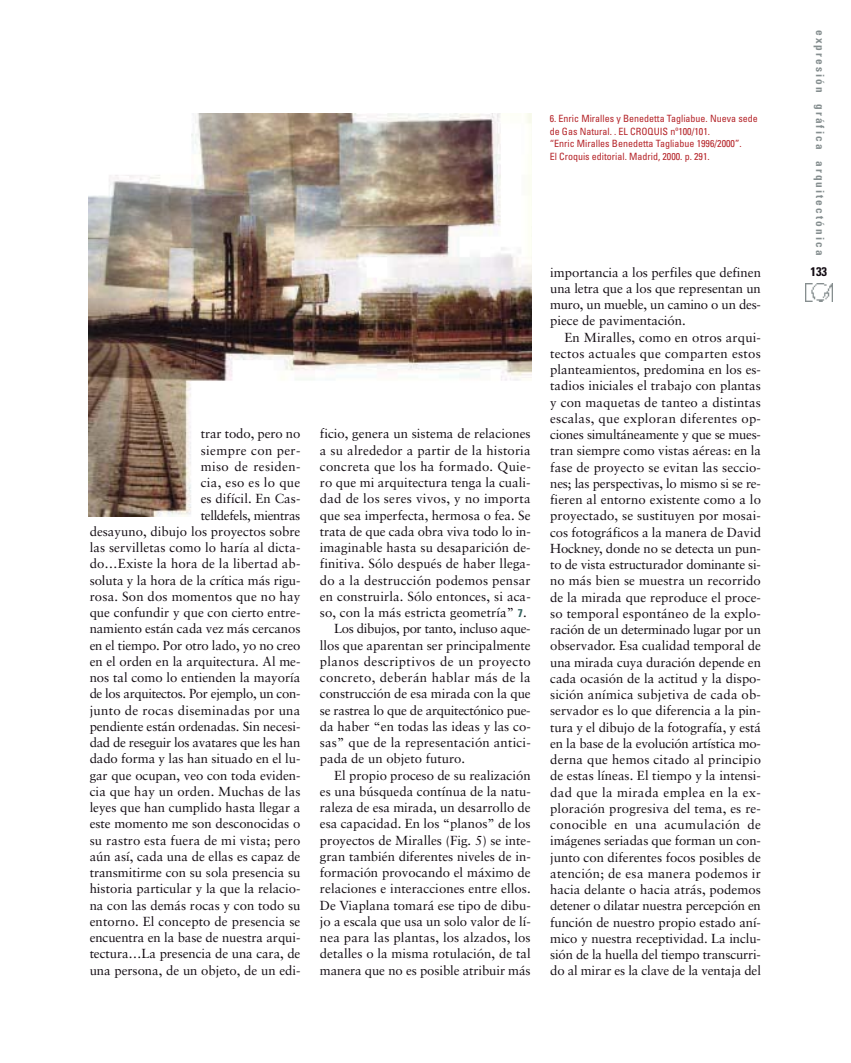
<style>
.page{position:relative;width:851px;height:1063px;background:#fff}
.page>*{position:absolute;margin:0;border:0;box-sizing:border-box;transform-origin:0 0}
.t1{font:13.12px/16.2px "Sabon";color:#140d14;text-align:justify}
.t2{font:13.12px "Sabon";letter-spacing:.02em;color:#140d14}
.t3{font:13.12px "Sabon";letter-spacing:.03em;color:#140d14}
.t4{font:13.12px "Sabon";letter-spacing:-.02em;color:#140d14}
.t5{font:13.12px "Sabon";letter-spacing:-.025em;color:#140d14}
.t6{font:700 condensed 12.5px "Univers";color:#140d14}
.t7{font:700 condensed 11.25px "Univers";letter-spacing:.185em;color:#858e8f}
.t8{font:condensed 10px/12.5px "Univers";color:#b5252a}
.s1{font-family:"Univers";font-weight:700;font-stretch:condensed;font-size:11.25px;color:#33615d}
</style>
<div class="page">
<img style="left:805px;top:284px;width:27px;height:17px">
<img style="left:88px;top:114px;width:444px;height:403px">
<p class="t1" style="left:90px;top:427px;width:212px;text-align:right">trar todo, pero no<br>siempre con per-<br>miso de residen-<br>cia, eso es lo que<br>es difícil. En Cas-<br>telldefels, mientras<br>desayuno, dibujo los proyectos sobre las servilletas como lo haría al dicta&shy;do…Existe la hora de la libertad ab&shy;soluta y la hora de la crítica más rigu&shy;rosa. Son dos momentos que no hay que confundir y que con cierto entre&shy;namiento están cada vez más cercanos en el tiempo. Por otro lado, yo no creo en el orden en la arquitectura. Al me&shy;nos tal como lo entienden la mayoría de los arquitectos. Por ejemplo, un con&shy;junto de rocas diseminadas por una pendiente están ordenadas. Sin necesi&shy;dad de reseguir los avatares que les han dado forma y las han situado en el lu&shy;gar que ocupan, veo con toda eviden&shy;cia que hay un orden. Muchas de las leyes que han cumplido hasta llegar a este momento me son desconocidas o su rastro esta fuera de mi vista; pero aún así, cada una de ellas es capaz de transmitirme con su sola presencia su historia particular y la que la relacio&shy;na con las demás rocas y con todo su entorno. El concepto de presencia se encuentra en la base de nuestra arqui&shy;tectura…La presencia de una cara, de una persona, de un objeto, de un edi-</p>
<p class="t1" style="left:320px;top:427px;width:212px">ficio, genera un sistema de relaciones</p>
<p class="t1" style="left:320px;top:443px;width:212px">a su alrededor a partir de la historia</p>
<p class="t2" style="left:320px;top:461px;width:212px">concreta que los ha formado. Quie-</p>
<p class="t1" style="left:320px;top:476px;width:212px">ro que mi arquitectura tenga la cuali-</p>
<p class="t2" style="left:320px;top:493px;width:212px">dad de los seres vivos, y no importa</p>
<p class="t1" style="left:320px;top:508px;width:212px">que sea imperfecta, hermosa o fea. Se</p>
<p class="t1" style="left:320px;top:524px;width:212px">trata de que cada obra viva todo lo in-</p>
<p class="t1" style="left:320px;top:541px;width:212px">imaginable hasta su desaparición de-</p>
<p class="t1" style="left:320px;top:557px;width:212px">finitiva. Sólo después de haber llega-</p>
<p class="t2" style="left:320px;top:575px;width:212px">do a la destrucción podemos pensar</p>
<p class="t1" style="left:320px;top:589px;width:212px">en construirla. Sólo entonces, si aca-</p>
<p class="t1" style="left:320px;top:606px;width:208px">so, con la más estricta geometría” <span class="s1">7</span>.</p>
<p class="t5" style="left:334px;top:623px;width:198px">Los dibujos, por tanto, incluso aque-</p>
<p class="t1" style="left:320px;top:638px;width:212px">llos que aparentan ser principalmente</p>
<p class="t3" style="left:320px;top:656px;width:212px">planos descriptivos de un proyecto</p>
<p class="t3" style="left:320px;top:672px;width:212px">concreto, deberán hablar más de la</p>
<p class="t1" style="left:320px;top:687px;width:212px">construcción de esa mirada con la que</p>
<p class="t4" style="left:320px;top:705px;width:212px">se rastrea lo que de arquitectónico pue-</p>
<p class="t1" style="left:320px;top:719px;width:212px">da haber “en todas las ideas y las co-</p>
<p class="t1" style="left:320px;top:736px;width:212px">sas” que de la representación antici-</p>
<p class="t1" style="left:320px;top:752px;width:147px">pada de un objeto futuro.</p>
<p class="t1" style="left:334px;top:768px;width:198px">El propio proceso de su realización</p>
<p class="t1" style="left:320px;top:784px;width:212px">es una búsqueda contínua de la natu-</p>
<p class="t1" style="left:320px;top:801px;width:212px">raleza de esa mirada, un desarrollo de</p>
<p class="t1" style="left:320px;top:817px;width:212px">esa capacidad. En los “planos” de los</p>
<p class="t1" style="left:320px;top:833px;width:212px">proyectos de Miralles (Fig. 5) se inte-</p>
<p class="t1" style="left:320px;top:849px;width:212px">gran también diferentes niveles de in-</p>
<p class="t1" style="left:320px;top:866px;width:212px">formación provocando el máximo de</p>
<p class="t1" style="left:320px;top:882px;width:212px">relaciones e interacciones entre ellos.</p>
<p class="t1" style="left:320px;top:898px;width:212px">De Viaplana tomará ese tipo de dibu-</p>
<p class="t1" style="left:320px;top:914px;width:212px">jo a escala que usa un solo valor de lí-</p>
<p class="t1" style="left:320px;top:931px;width:212px">nea para las plantas, los alzados, los</p>
<p class="t1" style="left:320px;top:947px;width:212px">detalles o la misma rotulación, de tal</p>
<p class="t1" style="left:320px;top:963px;width:212px">manera que no es posible atribuir más</p>
<p class="t8" style="left:549px;top:113px;width:209px">6. Enric Miralles y Benedetta Tagliabue. Nueva sede de Gas Natural. . EL CROQUIS nº100/101.<br>“Enric Miralles Benedetta Tagliabue 1996/2000”.<br>El Croquis editorial. Madrid, 2000. p. 291.</p>
<p class="t7" style="left:824px;top:30px;width:227px;rotate:90deg">expresión gráfica arquitectónica</p>
<p class="t1" style="left:550px;top:265px;width:212px">importancia a los perfiles que definen</p>
<p class="t6" style="left:810px;top:267px;width:18px">133</p>
<p class="t1" style="left:550px;top:281px;width:212px">una letra que a los que representan un muro, un mueble, un camino o un des&shy;piece de pavimentación.</p>
<p class="t1" style="left:550px;top:330px;width:212px;text-indent:14px">En Miralles, como en otros arqui&shy;tectos actuales que comparten estos planteamientos, predomina en los es&shy;tadios iniciales el trabajo con plantas y con maquetas de tanteo a distintas escalas, que exploran diferentes op&shy;ciones simultáneamente y que se mues&shy;tran siempre como vistas aéreas: en la fase de proyecto se evitan las seccio&shy;nes; las perspectivas, lo mismo si se re&shy;fieren al entorno existente como a lo proyectado, se sustituyen por mosai&shy;cos fotográficos a la manera de David Hockney, donde no se detecta un pun&shy;to de vista estructurador dominante si&shy;no más bien se muestra un recorrido de la mirada que reproduce el proce&shy;so temporal espontáneo de la explo&shy;ración de un determinado lugar por un observador. Esa cualidad temporal de una mirada cuya duración depende en cada ocasión de la actitud y la dispo&shy;sición anímica subjetiva de cada ob&shy;servador es lo que diferencia a la pin&shy;tura y el dibujo de la fotografía, y está en la base de la evolución artística mo&shy;derna que hemos citado al principio de estas líneas. El tiempo y la intensi&shy;dad que la mirada emplea en la ex&shy;ploración progresiva del tema, es re&shy;conocible en una acumulación de imágenes seriadas que forman un con&shy;junto con diferentes focos posibles de atención; de esa manera podemos ir hacia delante o hacia atrás, podemos detener o dilatar nuestra percepción en función de nuestro propio estado aní&shy;mico y nuestra receptividad. La inclu&shy;sión de la huella del tiempo transcurri&shy;do al mirar es la clave de la ventaja del</p>
</div>
